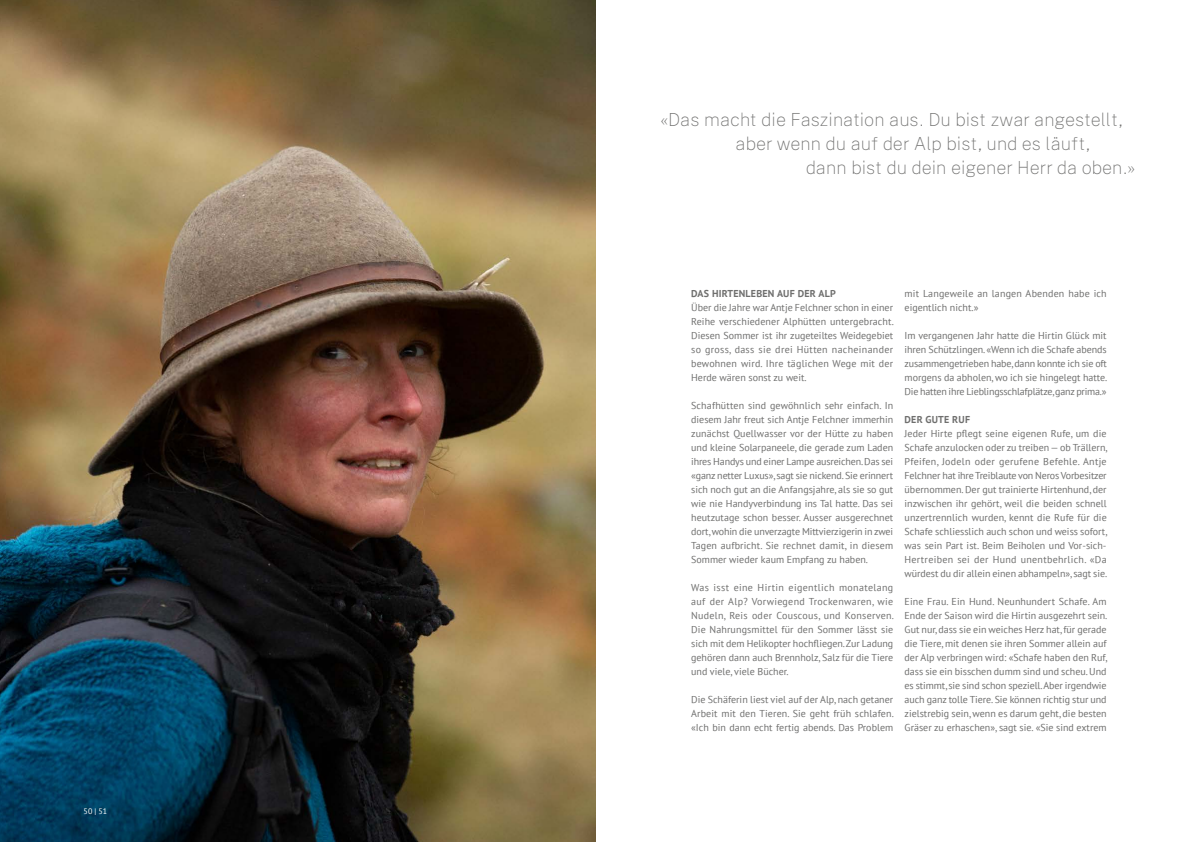
<style>
.page{position:relative;width:1191px;height:842px;background:#fff}
.page>*{position:absolute;margin:0;border:0;box-sizing:border-box;transform-origin:0 0}
.t1{font:100 18px/24px "Public Sans";color:#6f6f6e}
.t2{font:10px/14px "PT Sans";color:#6f6f6e;text-align:justify}
.t3{font:10px/14px "PT Sans";letter-spacing:.02em;color:#6f6f6e}
.t4{font:700 10px "PT Sans";letter-spacing:.02em;color:#6f6f6e}
.t5{font:8px "PT Sans";color:#fff}
</style>
<div class="page">
<img style="left:0;top:0;width:595px;height:842px">
<p class="t5" style="left:84px;top:806px;width:25px">50 | 51</p>
<h1 class="t1" style="left:735px;top:107px;width:389px;text-indent:-75px">«Das macht die Faszination aus. Du bist zwar angestellt, aber wenn du auf der Alp bist, und es läuft,</h1>
<h1 class="t1" style="left:805px;top:155px;width:331px">dann bist du dein eigener Herr da oben.»</h1>
<p class="t4" style="left:691px;top:286px;width:146px">DAS HIRTENLEBEN AUF DER ALP</p>
<p class="t2" style="left:691px;top:300px;width:204px">Über die Jahre war Antje Felchner schon in einer Reihe verschiedener Alphütten untergebracht.<br>Diesen Sommer ist ihr zugeteiltes Weidegebiet so gross, dass sie drei Hütten nacheinander bewohnen wird. Ihre täglichen Wege mit der Herde wären sonst zu weit.</p>
<p class="t2" style="left:691px;top:398px;width:203px">Schafhütten sind gewöhnlich sehr einfach. In diesem Jahr freut sich Antje Felchner immerhin zunächst Quellwasser vor der Hütte zu haben und kleine Solarpaneele, die gerade zum Laden ihres Handys und einer Lampe ausreichen. Das sei «ganz netter Luxus», sagt sie nickend. Sie erinnert sich noch gut an die Anfangsjahre, als sie so gut wie nie Handyverbindung ins Tal hatte. Das sei heutzutage schon besser. Ausser ausgerechnet dort, wohin die unverzagte Mittvierzigerin in zwei Tagen aufbricht. Sie rechnet damit, in diesem Sommer wieder kaum Empfang zu haben.</p>
<p class="t2" style="left:691px;top:580px;width:204px">Was isst eine Hirtin eigentlich monatelang auf der Alp? Vorwiegend Trockenwaren, wie Nudeln, Reis oder Couscous, und Konserven.<br>Die Nahrungsmittel für den Sommer lässt sie sich mit dem Helikopter hochfliegen. Zur Ladung gehören dann auch Brennholz, Salz für die Tiere und viele, viele Bücher.</p>
<p class="t2" style="left:691px;top:692px;width:204px">Die Schäferin liest viel auf der Alp, nach getaner Arbeit mit den Tieren. Sie geht früh schlafen. «Ich bin dann echt fertig abends. Das Problem</p>
<p class="t3" style="left:904px;top:286px;width:204px">mit Langeweile an langen Abenden habe ich eigentlich nicht.»</p>
<p class="t2" style="left:904px;top:328px;width:204px">Im vergangenen Jahr hatte die Hirtin Glück mit ihren Schützlingen. «Wenn ich die Schafe abends zusammengetrieben habe, dann konnte ich sie oft morgens da abholen, wo ich sie hingelegt hatte.<br>Die hatten ihre Lieblingsschlafplätze, ganz prima.»</p>
<p class="t4" style="left:904px;top:412px;width:67px">DER GUTE RUF</p>
<p class="t2" style="left:904px;top:426px;width:204px">Jeder Hirte pflegt seine eigenen Rufe, um die Schafe anzulocken oder zu treiben — ob Trällern, Pfeifen, Jodeln oder gerufene Befehle. Antje Felchner hat ihre Treiblaute von Neros Vorbesitzer übernommen. Der gut trainierte Hirtenhund, der inzwischen ihr gehört, weil die beiden schnell unzertrennlich wurden, kennt die Rufe für die Schafe schliesslich auch schon und weiss sofort, was sein Part ist. Beim Beiholen und Vor-sich-Hertreiben sei der Hund unentbehrlich. «Da würdest du dir allein einen abhampeln», sagt sie.</p>
<p class="t2" style="left:904px;top:594px;width:204px">Eine Frau. Ein Hund. Neunhundert Schafe. Am Ende der Saison wird die Hirtin ausgezehrt sein.<br>Gut nur, dass sie ein weiches Herz hat, für gerade die Tiere, mit denen sie ihren Sommer allein auf der Alp verbringen wird: «Schafe haben den Ruf, dass sie ein bisschen dumm sind und scheu. Und es stimmt, sie sind schon speziell. Aber irgendwie auch ganz tolle Tiere. Sie können richtig stur und zielstrebig sein, wenn es darum geht, die besten Gräser zu erhaschen», sagt sie. «Sie sind extrem</p>
</div>
